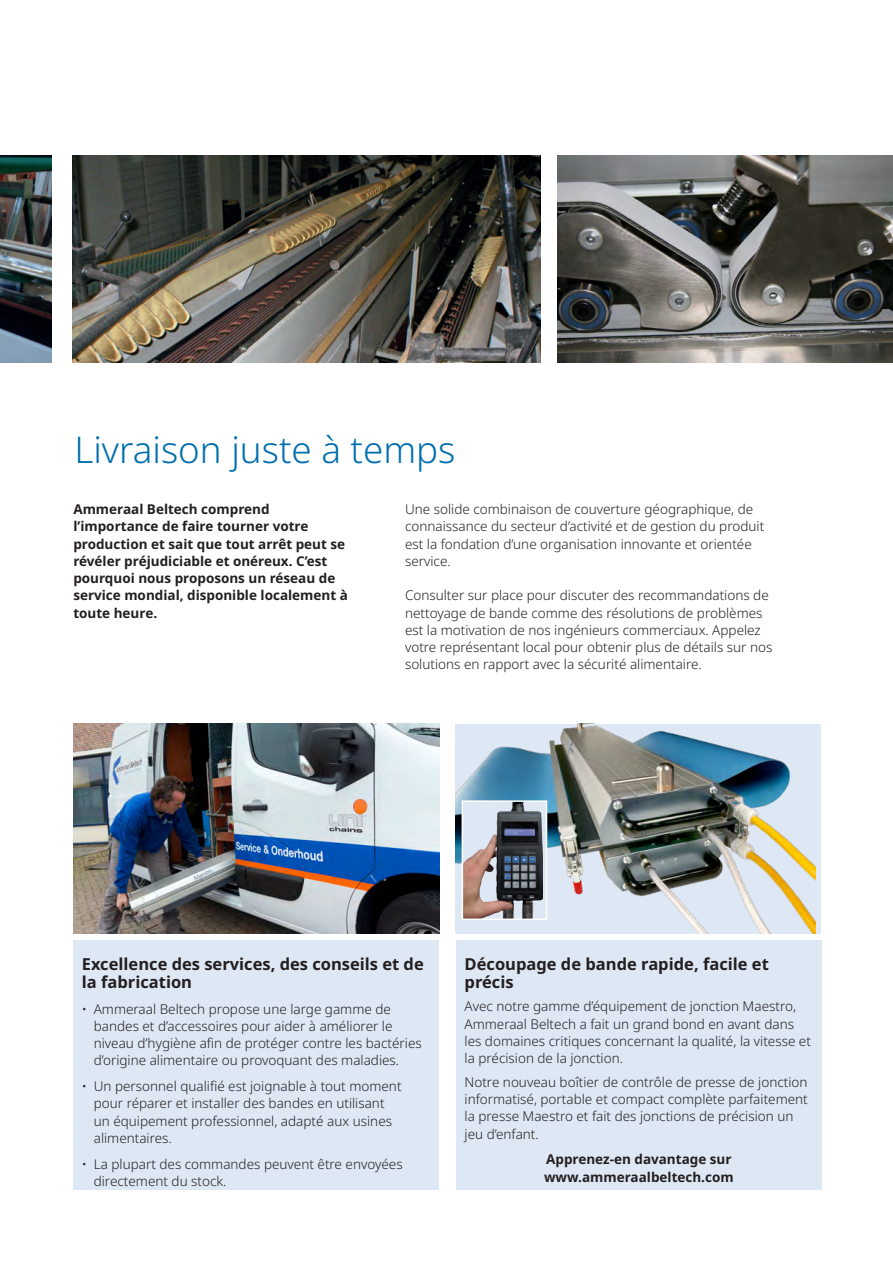
<style>
.page{position:relative;width:893px;height:1263px;background:#fff}
.page>*{position:absolute;margin:0;border:0;box-sizing:border-box;transform-origin:0 0}
.Headline{font:300 36.75px "Noto Sans";color:#006faf}
.body_11_bold{font:700 16.5px/18px "Noto Sans";color:#231f20}
.Body{font:300 13.5px/17.2px "Noto Sans";color:#231f20}
.body_paragh{font:300 13.5px/17.2px "Noto Sans";color:#231f20}
.body_bold{font:700 13.5px/17.2px "Noto Sans";color:#231f20}
</style>
<div class="page">
<img style="left:557px;top:155px;width:336px;height:207px">
<img style="left:72px;top:155px;width:468px;height:207px">
<img style="left:0;top:155px;width:52px;height:207px">
<div style="left:456px;top:940px;width:366px;height:250px;background:#dee8f4"></div>
<div style="left:73px;top:940px;width:366px;height:250px;background:#dee8f4"></div>
<img style="left:73px;top:724px;width:366px;height:209px">
<img style="left:455px;top:724px;width:360px;height:209px">
<img style="left:465px;top:803px;width:78px;height:114px">
<div style="left:462px;top:800px;width:85px;height:120px;border:2px solid #fff"></div>
<p class="Headline" style="left:74px;top:424px;width:383px">Livraison juste à temps</p>
<p class="Body" style="left:405px;top:501px;width:361px">Une solide combinaison de couverture géographique, de connaissance du secteur d’activité et de gestion du produit est la fondation d’une organisation innovante et orientée service.</p>
<p class="Body" style="left:405px;top:587px;width:369px">Consulter sur place pour discuter des recommandations de nettoyage de bande comme des résolutions de problèmes est la motivation de nos ingénieurs commerciaux. Appelez votre représentant local pour obtenir plus de détails sur nos solutions en rapport avec la sécurité alimentaire.</p>
<p class="body_bold" style="left:73px;top:501px;width:276px">Ammeraal Beltech comprend l’importance de faire tourner votre production et sait que tout arrêt peut se révéler préjudiciable et onéreux. C’est pourquoi nous proposons un réseau de service mondial, disponible localement à toute heure.</p>
<p class="body_11_bold" style="left:82px;top:955px;width:343px">Excellence des services, des conseils et de la fabrication</p>
<p class="Body" style="left:94px;top:1000px;width:330px;text-indent:-12px">• Ammeraal Beltech propose une large gamme de bandes et d’accessoires pour aider à améliorer le niveau d’hygiène afin de protéger contre les bactéries d’origine alimentaire ou provoquant des maladies.</p>
<p class="Body" style="left:94px;top:1078px;width:309px;text-indent:-12px">• Un personnel qualifié est joignable à tout moment pour réparer et installer des bandes en utilisant un équipement professionnel, adapté aux usines alimentaires.</p>
<p class="Body" style="left:94px;top:1155px;width:310px;text-indent:-12px">• La plupart des commandes peuvent être envoyées directement du stock.</p>
<p class="body_11_bold" style="left:465px;top:955px;width:306px">Découpage de bande rapide, facile et précis</p>
<p class="body_paragh" style="left:465px;top:998px;width:348px">Avec notre gamme d’équipement de jonction Maestro, Ammeraal Beltech a fait un grand bond en avant dans les domaines critiques concernant la qualité, la vitesse et la précision de la jonction.</p>
<p class="body_paragh" style="left:465px;top:1073px;width:345px">Notre nouveau boîtier de contrôle de presse de jonction informatisé, portable et compact complète parfaitement la presse Maestro et fait des jonctions de précision un jeu d’enfant.</p>
<p class="body_bold" style="left:544px;top:1151px;width:191px">Apprenez-en davantage sur www.ammeraalbeltech.com</p>
</div>
